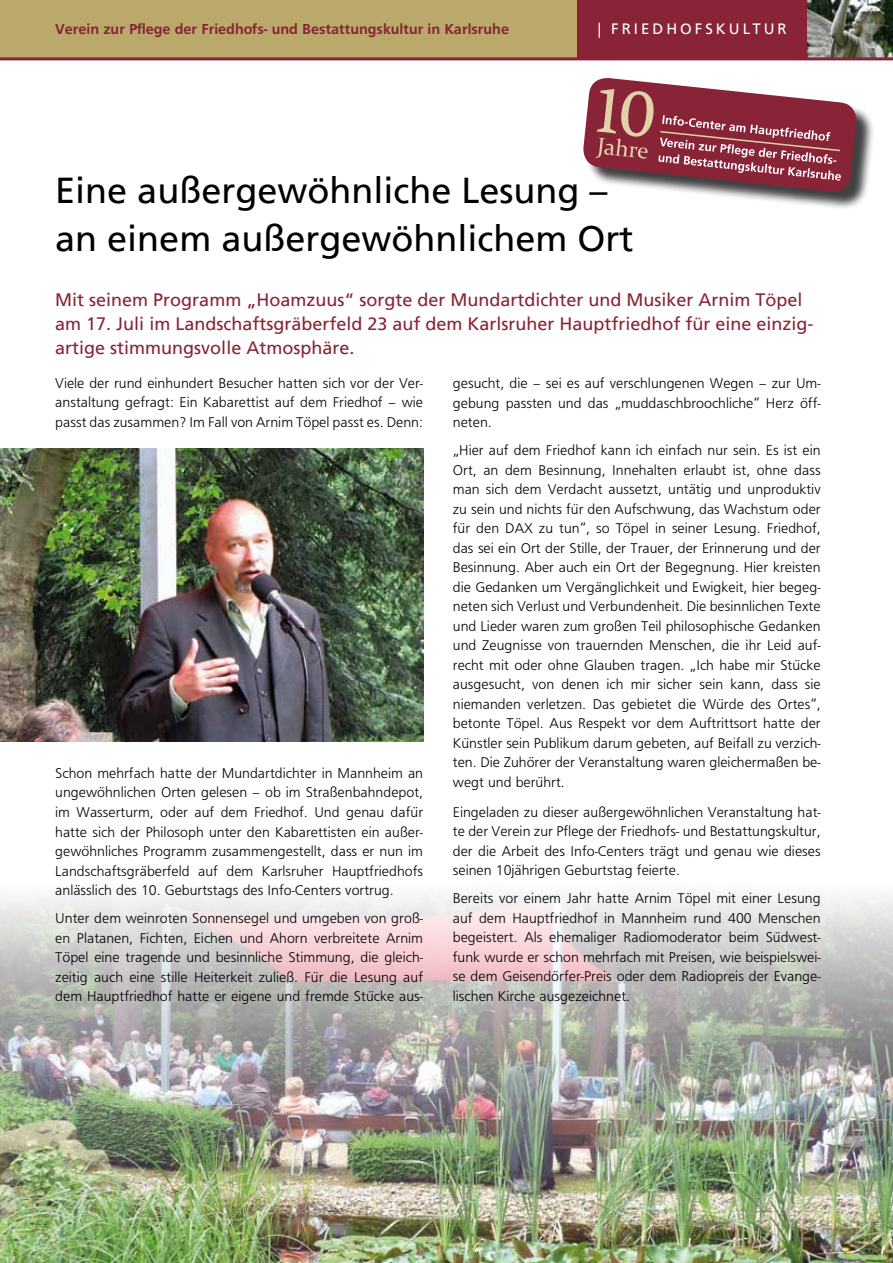
<style>
.page{position:relative;width:893px;height:1263px;background:#fff}
.page>*{position:absolute;margin:0;border:0;box-sizing:border-box;transform-origin:0 0}
.t1{font:36px/48.4px "Frutiger LT";color:#000}
.t2{font:18px/24px "Frutiger LT";color:#892337}
.t3{font:700 15px "Frutiger";color:#892337}
.t4{font:15px "Frutiger LT";letter-spacing:.2em;color:#fff}
.t5{font:14.7px/19.5px "Frutiger";color:#000;text-align:justify}
</style>
<div class="page">
<div style="left:0;top:0;width:863px;height:58px;background:#bba96c"></div>
<img style="left:807px;top:0;width:86px;height:57px">
<hr style="left:0;top:57px;width:893px;height:3px;background:#892337">
<div style="left:578px;top:0;width:229px;height:58px;background:#892337"></div>
<img style="left:0;top:895px;width:893px;height:368px">
<img style="left:0;top:448px;width:424px;height:293px">
<div style="left:586px;top:81px;width:289px;height:129px;background:#000;opacity:.75"></div>
<svg style="left:583px;top:78px;width:275px;height:115px"></svg>
<p class="t3" style="left:55px;top:20px;width:455px">Verein zur Pflege der Friedhofs- und Bestattungskultur in Karlsruhe</p>
<p class="t4" style="left:598px;top:20px;width:190px">| FRIEDHOFSKULTUR</p>
<h1 class="t1" style="left:55px;top:166px;width:580px">Eine außergewöhnliche Lesung – an einem außergewöhnlichem Ort</h1>
<p class="t2" style="left:55px;top:288px;width:760px">Mit seinem Programm „Hoamzuus“ sorgte der Mundartdichter und Musiker Arnim Töpel am 17. Juli im Landschaftsgräberfeld 23 auf dem Karlsruher Hauptfriedhof für eine einzig&shy;artige stimmungsvolle Atmosphäre.</p>
<p class="t5" style="left:55px;top:373px;width:369px">Viele der rund einhundert Besucher hatten sich vor der Ver&shy;anstaltung gefragt: Ein Kabarettist auf dem Friedhof – wie passt das zusammen? Im Fall von Arnim Töpel passt es. Denn:</p>
<p class="t5" style="left:453px;top:373px;width:369px">gesucht, die – sei es auf verschlungenen Wegen – zur Um&shy;gebung passten und das „muddaschbroochliche“ Herz öff&shy;neten.</p>
<p class="t5" style="left:453px;top:440px;width:369px">„Hier auf dem Friedhof kann ich einfach nur sein. Es ist ein Ort, an dem Besinnung, Innehalten erlaubt ist, ohne dass man sich dem Verdacht aussetzt, untätig und unproduktiv zu sein und nichts für den Aufschwung, das Wachstum oder für den DAX zu tun“, so Töpel in seiner Lesung. Friedhof, das sei ein Ort der Stille, der Trauer, der Erinnerung und der Besinnung. Aber auch ein Ort der Begegnung. Hier kreisten die Gedanken um Vergänglichkeit und Ewigkeit, hier begeg&shy;neten sich Verlust und Verbundenheit. Die besinnlichen Texte und Lieder waren zum großen Teil philosophische Gedanken und Zeugnisse von trauernden Menschen, die ihr Leid auf&shy;recht mit oder ohne Glauben tragen. „Ich habe mir Stücke ausgesucht, von denen ich mir sicher sein kann, dass sie niemanden verletzen. Das gebietet die Würde des Ortes“, betonte Töpel. Aus Respekt vor dem Auftrittsort hatte der Künstler sein Publikum darum gebeten, auf Beifall zu verzich&shy;ten. Die Zuhörer der Veranstaltung waren gleichermaßen be&shy;wegt und berührt.</p>
<p class="t5" style="left:453px;top:802px;width:369px">Eingeladen zu dieser außergewöhnlichen Veranstaltung hat&shy;te der Verein zur Pflege der Friedhofs- und Bestattungskultur, der die Arbeit des Info-Centers trägt und genau wie dieses seinen 10jährigen Geburtstag feierte.</p>
<p class="t5" style="left:453px;top:888px;width:369px">Bereits vor einem Jahr hatte Arnim Töpel mit einer Lesung auf dem Hauptfriedhof in Mannheim rund 400 Menschen begeistert. Als ehemaliger Radiomoderator beim Südwest&shy;funk wurde er schon mehrfach mit Preisen, wie beispielswei&shy;se dem Geisendörfer-Preis oder dem Radiopreis der Evange&shy;lischen Kirche ausgezeichnet.</p>
<p class="t5" style="left:55px;top:763px;width:369px">Schon mehrfach hatte der Mundartdichter in Mannheim an ungewöhnlichen Orten gelesen – ob im Straßenbahndepot, im Wasserturm, oder auf dem Friedhof. Und genau dafür hatte sich der Philosoph unter den Kabarettisten ein außer&shy;gewöhnliches Programm zusammengestellt, dass er nun im Landschaftsgräberfeld auf dem Karlsruher Hauptfriedhofs anlässlich des 10. Geburtstags des Info-Centers vortrug.</p>
<p class="t5" style="left:55px;top:908px;width:369px">Unter dem weinroten Sonnensegel und umgeben von groß&shy;en Platanen, Fichten, Eichen und Ahorn verbreitete Arnim Töpel eine tragende und besinnliche Stimmung, die gleich&shy;zeitig auch eine stille Heiterkeit zuließ. Für die Lesung auf dem Hauptfriedhof hatte er eigene und fremde Stücke aus-</p>
</div>
